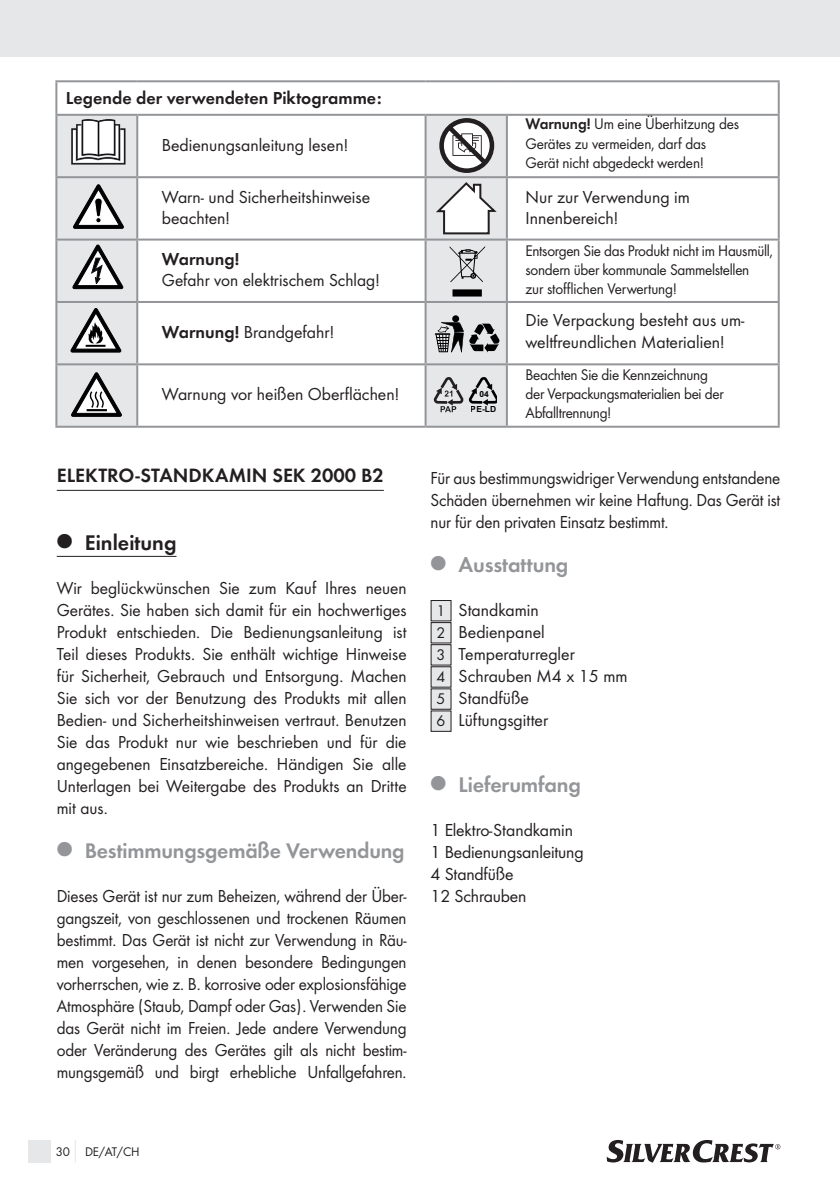
<style>
.page{position:relative;width:840px;height:1191px;background:#fff}
.page>*{position:absolute;margin:0;border:0;box-sizing:border-box;transform-origin:0 0}
.t1{font:600 22px "Futura Pro";letter-spacing:-.01em;color:#939598}
.t2{font:600 22px "Futura Pro";color:#231f20}
.t3{font:600 20px "Futura Pro";color:#231f20}
.t4{font:18px/22px "Futura Pro";color:#231f20}
.t5{font:18px/22px "Futura Pro";color:#231f20;text-align:justify;scale:.96 1}
.t6{font:600 18px "Futura Pro";color:#231f20}
.t7{font:16px/19.2px "Futura Pro";letter-spacing:-.02em;color:#231f20;scale:.96 1}
.t8{font:16px/22px "Futura Pro";letter-spacing:-.02em;color:#231f20;text-align:justify}
.t9{font:13px "Futura Pro";letter-spacing:-.02em;color:#231f20}
.t10{font:700 8.4px/15.6px "Arial";color:#000001;text-align:center}
.s1{font-weight:600}
</style>
<div class="page">
<div style="left:0;top:0;width:839px;height:57px;background:#e6e7e9"></div>
<div style="left:28px;top:1140px;width:23px;height:22px;background:#e6e7e9"></div>
<svg style="left:75px;top:1140px;width:1px;height:22px"></svg>
<svg style="left:606px;top:1140px;width:174px;height:22px"></svg>
<svg style="left:57px;top:116px;width:448px;height:310px"></svg>
<hr style="left:55px;top:116px;width:2px;height:60px;background:#939598">
<hr style="left:505px;top:116px;width:2px;height:60px;background:#939598">
<hr style="left:55px;top:176px;width:82px;height:2px;background:#939598">
<hr style="left:55px;top:178px;width:2px;height:60px;background:#939598">
<hr style="left:505px;top:178px;width:2px;height:60px;background:#939598">
<hr style="left:55px;top:238px;width:82px;height:2px;background:#939598">
<hr style="left:55px;top:240px;width:2px;height:61px;background:#939598">
<hr style="left:505px;top:240px;width:2px;height:61px;background:#939598">
<hr style="left:55px;top:301px;width:82px;height:2px;background:#939598">
<hr style="left:55px;top:303px;width:2px;height:60px;background:#939598">
<hr style="left:505px;top:303px;width:2px;height:60px;background:#939598">
<hr style="left:55px;top:363px;width:82px;height:2px;background:#939598">
<hr style="left:55px;top:365px;width:2px;height:61px;background:#939598">
<hr style="left:505px;top:365px;width:2px;height:61px;background:#939598">
<hr style="left:55px;top:426px;width:82px;height:2px;background:#939598">
<hr style="left:55px;top:80px;width:82px;height:2px;background:#939598">
<hr style="left:55px;top:82px;width:2px;height:32px;background:#939598">
<hr style="left:137px;top:80px;width:288px;height:2px;background:#939598">
<hr style="left:425px;top:80px;width:81px;height:2px;background:#939598">
<hr style="left:506px;top:80px;width:273px;height:2px;background:#939598">
<hr style="left:777px;top:82px;width:2px;height:32px;background:#939598">
<hr style="left:55px;top:114px;width:82px;height:2px;background:#939598">
<hr style="left:137px;top:114px;width:288px;height:2px;background:#939598">
<hr style="left:136px;top:116px;width:2px;height:60px;background:#939598">
<hr style="left:137px;top:176px;width:288px;height:2px;background:#939598">
<hr style="left:136px;top:178px;width:2px;height:60px;background:#939598">
<hr style="left:137px;top:238px;width:288px;height:2px;background:#939598">
<hr style="left:136px;top:240px;width:2px;height:61px;background:#939598">
<hr style="left:137px;top:301px;width:288px;height:2px;background:#939598">
<hr style="left:136px;top:303px;width:2px;height:60px;background:#939598">
<hr style="left:137px;top:363px;width:288px;height:2px;background:#939598">
<hr style="left:136px;top:365px;width:2px;height:61px;background:#939598">
<hr style="left:137px;top:426px;width:288px;height:2px;background:#939598">
<hr style="left:425px;top:114px;width:81px;height:2px;background:#939598">
<hr style="left:424px;top:116px;width:2px;height:60px;background:#939598">
<hr style="left:506px;top:114px;width:273px;height:2px;background:#939598">
<hr style="left:777px;top:116px;width:2px;height:60px;background:#939598">
<hr style="left:425px;top:176px;width:81px;height:2px;background:#939598">
<hr style="left:424px;top:178px;width:2px;height:60px;background:#939598">
<hr style="left:506px;top:176px;width:273px;height:2px;background:#939598">
<hr style="left:777px;top:178px;width:2px;height:60px;background:#939598">
<hr style="left:425px;top:238px;width:81px;height:2px;background:#939598">
<hr style="left:424px;top:240px;width:2px;height:61px;background:#939598">
<hr style="left:506px;top:238px;width:273px;height:2px;background:#939598">
<hr style="left:777px;top:240px;width:2px;height:61px;background:#939598">
<hr style="left:425px;top:301px;width:81px;height:2px;background:#939598">
<hr style="left:424px;top:303px;width:2px;height:60px;background:#939598">
<hr style="left:506px;top:301px;width:273px;height:2px;background:#939598">
<hr style="left:777px;top:303px;width:2px;height:60px;background:#939598">
<hr style="left:425px;top:363px;width:81px;height:2px;background:#939598">
<hr style="left:424px;top:365px;width:2px;height:61px;background:#939598">
<hr style="left:506px;top:363px;width:273px;height:2px;background:#939598">
<hr style="left:777px;top:365px;width:2px;height:61px;background:#939598">
<hr style="left:425px;top:426px;width:81px;height:2px;background:#939598">
<hr style="left:506px;top:426px;width:273px;height:2px;background:#939598">
<div style="left:156px;top:127px;width:234px;height:37px;background:#fff"></div>
<div style="left:156px;top:185px;width:234px;height:44px;background:#fff"></div>
<div style="left:156px;top:388px;width:244px;height:12px;background:#fff"></div>
<div style="left:156px;top:252px;width:230px;height:34px;background:#fff"></div>
<div style="left:156px;top:310px;width:223px;height:43px;background:#fff"></div>
<hr style="left:57px;top:490px;width:326px;height:1px;background:#231f20">
<hr style="left:57px;top:556px;width:119px;height:1px;background:#231f20">
<div style="left:431px;top:711px;width:20px;height:20px;background:#e6e7e9"></div>
<div style="left:431px;top:600px;width:20px;height:21px;background:#e6e7e9"></div>
<div style="left:431px;top:622px;width:20px;height:21px;background:#e6e7e9"></div>
<div style="left:431px;top:644px;width:20px;height:21px;background:#e6e7e9"></div>
<div style="left:430px;top:644px;width:21px;height:21px;border:1px solid #231f20"></div>
<div style="left:431px;top:667px;width:20px;height:20px;background:#e6e7e9"></div>
<div style="left:430px;top:666px;width:21px;height:21px;border:1px solid #231f20"></div>
<div style="left:431px;top:689px;width:20px;height:20px;background:#e6e7e9"></div>
<svg style="left:73px;top:185px;width:50px;height:43px"></svg>
<svg style="left:435px;top:181px;width:64px;height:54px"></svg>
<img style="left:69px;top:118px;width:58px;height:51px">
<svg style="left:73px;top:245px;width:50px;height:44px"></svg>
<svg style="left:71px;top:308px;width:50px;height:44px"></svg>
<svg style="left:71px;top:373px;width:50px;height:43px"></svg>
<svg style="left:439px;top:118px;width:55px;height:55px"></svg>
<svg style="left:434px;top:322px;width:29px;height:30px"></svg>
<div style="left:452px;top:315px;width:7px;height:7px;background:#000001;border-radius:50%"></div>
<svg style="left:469px;top:323px;width:30px;height:29px"></svg>
<svg style="left:433px;top:377px;width:63px;height:35px;background:#b5b5b7"></svg>
<svg style="left:449px;top:246px;width:36px;height:50px;background:#b1b2b3"></svg>
<p class="t6" style="left:66px;top:85px;width:317px">Legende der verwendeten Piktogramme:</p>
<p class="t4" style="left:162px;top:134px;width:188px">Bedienungsanleitung lesen!</p>
<p class="t4" style="left:162px;top:185px;width:210px">Warn- und Sicherheitshinweise beachten!</p>
<p class="t6" style="left:162px;top:245px;width:79px">Warnung!</p>
<p class="t4" style="left:162px;top:268px;width:219px">Gefahr von elektrischem Schlag!</p>
<p class="t4" style="left:162px;top:320px;width:174px"><span class="s1">Warnung!</span> Brandgefahr!</p>
<p class="t4" style="left:162px;top:382px;width:239px">Warnung vor heißen Oberflächen!</p>
<p class="t3" style="left:57px;top:461px;width:328px">ELEKTRO-STANDKAMIN SEK 2000 B2</p>
<p class="t2" style="left:57px;top:527px;width:121px">● Einleitung</p>
<p class="t4" style="left:57px;top:576px;width:351px;text-align:justify">Wir beglückwünschen Sie zum Kauf Ihres neuen Gerätes. Sie haben sich damit für ein hochwertiges Produkt entschieden. Die Bedienungsanleitung ist Teil dieses Produkts. Sie enthält wichtige Hinweise für Sicherheit, Gebrauch und Entsorgung. Machen Sie sich vor der Benutzung des Produkts mit allen Bedien- und Sicherheitshinweisen vertraut. Benutzen Sie das Produkt nur wie beschrieben und für die angegebenen Einsatzbereiche. Händigen Sie alle Unterlagen bei Weitergabe des Produkts an Dritte mit aus.</p>
<p class="t1" style="left:57px;top:835px;width:349px">● Bestimmungsgemäße Verwendung</p>
<p class="t5" style="left:57px;top:884px;width:366px">Dieses Gerät ist nur zum Beheizen, während der Über&shy;gangszeit, von geschlossenen und trockenen Räumen bestimmt. Das Gerät ist nicht zur Verwendung in Räu&shy;men vorgesehen, in denen besondere Bedingungen vorherrschen, wie z. B. korrosive oder explosionsfähige Atmosphäre (Staub, Dampf oder Gas). Verwenden Sie das Gerät nicht im Freien. Jede andere Verwendung oder Veränderung des Gerätes gilt als nicht bestim&shy;mungsgemäß und birgt erhebliche Unfallgefahren.</p>
<p class="t7" style="left:525px;top:114px;width:224px"><span class="s1">Warnung!</span> Um eine Überhitzung des<br>Gerätes zu vermeiden, darf das<br>Gerät nicht abgedeckt werden!</p>
<p class="t4" style="left:525px;top:185px;width:166px">Nur zur Verwendung im<br>Innenbereich!</p>
<p class="t10" style="left:470px;top:386px;width:27px">04<br>PE-LD</p>
<p class="t7" style="left:525px;top:240px;width:259px">Entsorgen Sie das Produkt nicht im Hausmüll, sondern über kommunale Sammelstellen<br>zur stofflichen Verwertung!</p>
<p class="t4" style="left:525px;top:309px;width:220px">Die Verpackung besteht aus um&shy;weltfreundlichen Materialien!</p>
<p class="t7" style="left:525px;top:364px;width:208px">Beachten Sie die Kennzeichnung der Verpackungsmaterialien bei der<br>Abfalltrennung!</p>
<p class="t5" style="left:430px;top:466px;width:365px">Für aus bestimmungswidriger Verwendung entstandene Schäden übernehmen wir keine Haftung. Das Gerät ist nur für den privaten Einsatz bestimmt.</p>
<p class="t1" style="left:430px;top:549px;width:139px">● Ausstattung</p>
<p class="t8" style="left:436px;top:599px;width:10px">1<br>2<br>3<br>4<br>5</p>
<p class="t4" style="left:458px;top:598px;width:170px">Standkamin<br>Bedienpanel<br>Temperaturregler<br>Schrauben M4 x 15 mm<br>Standfüße<br>Lüftungsgitter</p>
<p class="t8" style="left:436px;top:709px;width:10px">6</p>
<p class="t1" style="left:430px;top:769px;width:152px">● Lieferumfang</p>
<p class="t4" style="left:430px;top:818px;width:154px">1 Elektro-Standkamin<br>1 Bedienungsanleitung<br>4 Standfüße<br>12 Schrauben</p>
<p class="t9" style="left:56px;top:1142px;width:85px">30 DE/AT/CH</p>
</div>
